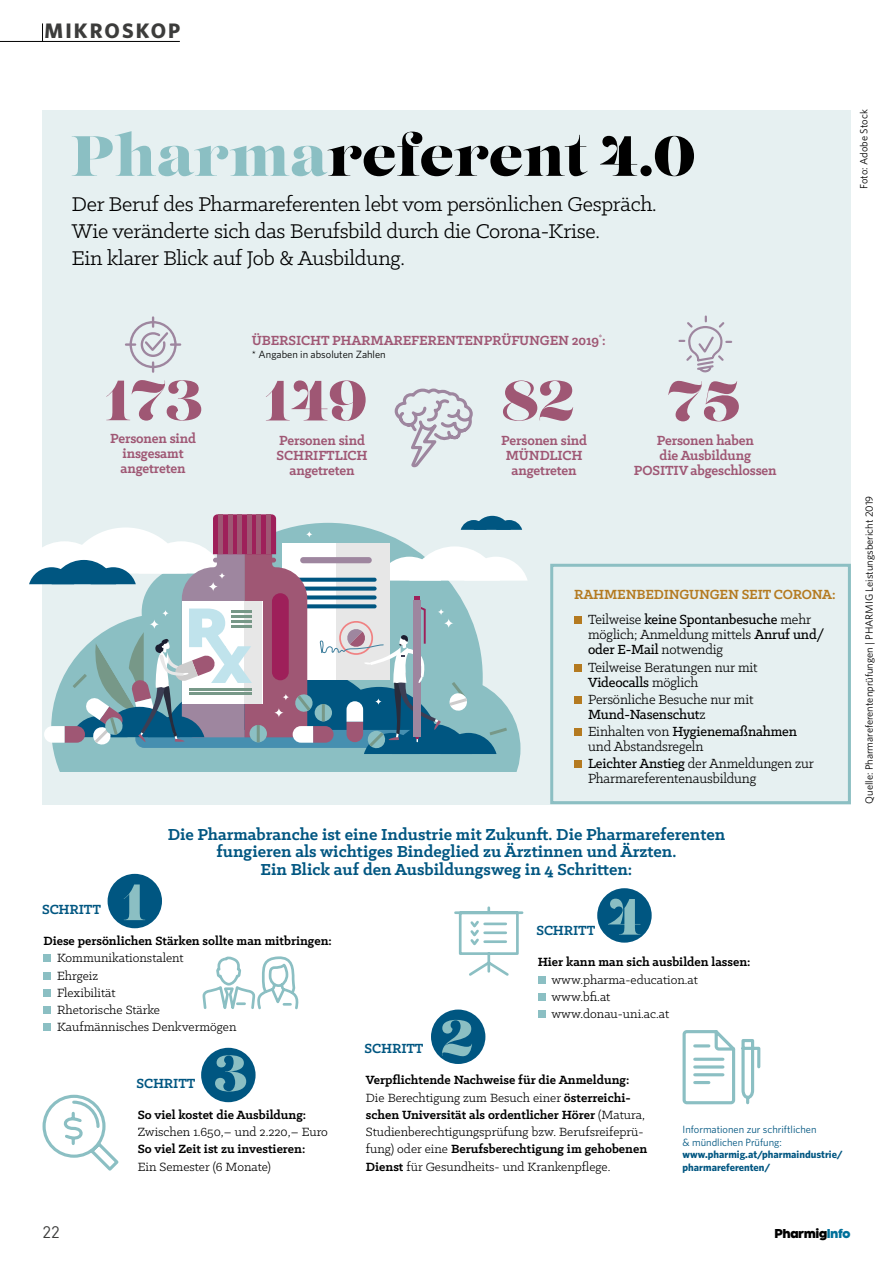
<style>
.page{position:relative;width:893px;height:1263px;background:#fff}
.page>*{position:absolute;margin:0;border:0;box-sizing:border-box;transform-origin:0 0}
.t1{font:56.55px "Lust";letter-spacing:.01em;color:#000}
.t2{font:56.55px "Lust";letter-spacing:.01em;color:#9f5774}
.t3{font:50.85px "Lust";color:#8bbfc3}
.t4{font:22.5px/27px "Klinic Slab";letter-spacing:-.01em;color:#000}
.t5{font:700 21px "Whitney";letter-spacing:.1em;color:#3c3c3b}
.t6{font:700 18px/17.2px "Klinic Slab";color:#005681;text-align:center}
.t7{font:16.5px "DIN";color:#3c3c3b}
.t8{font:15px/15px "Klinic Slab";letter-spacing:-.01em;color:#000}
.t9{font:700 15px/15px "Klinic Slab";letter-spacing:-.01em;color:#9f5774;text-align:center}
.t10{font:700 15px/25.8px "Klinic Slab";letter-spacing:-.01em;color:#b47a20}
.t11{font:700 15px "Klinic Slab";letter-spacing:-.01em;color:#005681}
.t12{font:13.5px/17.2px "Klinic Slab";color:#000}
.t13{font:700 13.5px "Klinic Slab";color:#000}
.t14{font:800 12px "Kessel 105";letter-spacing:-.05em;color:#000}
.t15{font:10.5px "Whitney";color:#000}
.t16{font:10.5px/12.6px "Whitney";color:#005681}
.t17{font:700 10.5px/12.6px "Whitney";color:#005681}
.s1{color:#8bbfc3}
.s2{font-weight:400;color:#000}
.s3{font-weight:500;color:#000}
.s4{font-weight:500}
.s5{font-weight:700}
.s6{color:#00709a}
</style>
<div class="page">
<div style="left:42px;top:111px;width:808px;height:694px;background:#e6f0f1"></div>
<hr style="left:0;top:41px;width:180px;height:1px;background:#000">
<svg style="left:42px;top:23px;width:1px;height:18px"></svg>
<div style="left:54px;top:754px;width:466px;height:17px;background:#8bbfc3"></div>
<svg style="left:29px;top:514px;width:498px;height:240px"></svg>
<svg style="left:444px;top:618px;width:10px;height:10px"></svg>
<svg style="left:274px;top:708px;width:10px;height:10px"></svg>
<svg style="left:208px;top:581px;width:10px;height:11px"></svg>
<svg style="left:149px;top:619px;width:10px;height:10px"></svg>
<svg style="left:437px;top:608px;width:8px;height:7px"></svg>
<svg style="left:306px;top:531px;width:7px;height:7px"></svg>
<svg style="left:375px;top:698px;width:7px;height:7px"></svg>
<svg style="left:282px;top:693px;width:7px;height:8px"></svg>
<svg style="left:162px;top:610px;width:7px;height:7px"></svg>
<svg style="left:218px;top:572px;width:8px;height:7px"></svg>
<div style="left:201px;top:1048px;width:55px;height:54px;background:#005681;border-radius:50%"></div>
<div style="left:108px;top:874px;width:54px;height:54px;background:#005681;border-radius:50%"></div>
<div style="left:43px;top:954px;width:8px;height:8px;background:#8bbfc3"></div>
<div style="left:43px;top:971px;width:8px;height:8px;background:#8bbfc3"></div>
<div style="left:43px;top:989px;width:8px;height:8px;background:#8bbfc3"></div>
<div style="left:43px;top:1006px;width:8px;height:8px;background:#8bbfc3"></div>
<div style="left:43px;top:1023px;width:8px;height:8px;background:#8bbfc3"></div>
<div style="left:431px;top:1009px;width:54px;height:55px;background:#005681;border-radius:50%"></div>
<svg style="left:202px;top:956px;width:96px;height:54px"></svg>
<svg style="left:682px;top:1030px;width:79px;height:75px"></svg>
<div style="left:597px;top:888px;width:55px;height:55px;background:#005681;border-radius:50%"></div>
<div style="left:538px;top:975px;width:8px;height:8px;background:#8bbfc3"></div>
<div style="left:538px;top:993px;width:8px;height:8px;background:#8bbfc3"></div>
<div style="left:538px;top:1010px;width:8px;height:8px;background:#8bbfc3"></div>
<svg style="left:454px;top:906px;width:70px;height:70px"></svg>
<svg style="left:42px;top:1094px;width:77px;height:77px"></svg>
<svg style="left:394px;top:388px;width:79px;height:80px"></svg>
<svg style="left:678px;top:315px;width:55px;height:58px"></svg>
<svg style="left:125px;top:316px;width:57px;height:57px"></svg>
<div style="left:550px;top:564px;width:301px;height:240px;border:3px solid #8cbfc3"></div>
<div style="left:574px;top:616px;width:8px;height:8px;background:#b47a20"></div>
<div style="left:574px;top:664px;width:8px;height:7px;background:#b47a20"></div>
<div style="left:574px;top:696px;width:8px;height:8px;background:#b47a20"></div>
<div style="left:574px;top:728px;width:8px;height:8px;background:#b47a20"></div>
<div style="left:574px;top:760px;width:8px;height:8px;background:#b47a20"></div>
<h3 class="t5" style="left:45px;top:17px;width:137px">MIKROSKOP</h3>
<h1 class="t1" style="left:71px;top:122px;width:626px"><span class="s1">Pharma</span>referent 4.0</h1>
<h3 class="t4" style="left:72px;top:190px;width:586px">Der Beruf des Pharmareferenten lebt vom persönlichen Gespräch.<br>Wie veränderte sich das Berufsbild durch die Corona-Krise.<br>Ein klarer Blick auf Job &amp; Ausbildung.</h3>
<p class="t15" style="left:857px;top:189px;width:81px;rotate:-90deg">Foto: Adobe Stock</p>
<h1 class="t2" style="left:105px;top:366px;width:99px">173</h1>
<p class="t9" style="left:110px;top:430px;width:87px">Personen sind insgesamt angetreten</p>
<p class="t9" style="left:252px;top:332px;width:355px">ÜBERSICHT PHARMAREFERENTENPRÜFUNGEN 2019<sup>*</sup>:</p>
<p class="t15" style="left:252px;top:347px;width:135px">* Angaben in absoluten Zahlen</p>
<h1 class="t2" style="left:265px;top:366px;width:104px">149</h1>
<p class="t9" style="left:277px;top:432px;width:93px">Personen sind<br>SCHRIFTLICH angetreten</p>
<h1 class="t2" style="left:502px;top:366px;width:73px">82</h1>
<p class="t9" style="left:501px;top:432px;width:87px">Personen sind<br>MÜNDLICH angetreten</p>
<h1 class="t2" style="left:668px;top:367px;width:73px">75</h1>
<p class="t9" style="left:634px;top:432px;width:144px">Personen haben<br>die Ausbildung<br>POSITIV abgeschlossen</p>
<p class="t10" style="left:588px;top:581px;width:249px;text-indent:-14px">RAHMENBEDINGUNGEN SEIT CORONA:<br><span class="s2">Teilweise</span> <span class="s3">keine Spontanbesuche</span> <span class="s2">mehr</span></p>
<p class="t8" style="left:588px;top:627px;width:238px">möglich; Anmeldung mittels <span class="s4">Anruf und/ oder E-Mail</span> notwendig</p>
<p class="t8" style="left:588px;top:659px;width:171px">Teilweise Beratungen nur mit<br><span class="s4">Videocalls</span> möglich</p>
<p class="t8" style="left:588px;top:691px;width:167px">Persönliche Besuche nur mit<br><span class="s4">Mund-Nasenschut</span>z</p>
<p class="t8" style="left:588px;top:723px;width:210px">Einhalten von <span class="s4">Hygienemaßnahmen </span>und Abstandsregeln</p>
<p class="t8" style="left:588px;top:756px;width:227px"><span class="s4">Leichter Anstieg</span> der Anmeldungen zur<br>Pharmareferentenausbildung</p>
<h3 class="t6" style="left:168px;top:825px;width:559px">Die Pharmabranche ist eine Industrie mit Zukunft. Die Pharmareferenten fungieren als wichtiges Bindeglied zu Ärztinnen und Ärzten.<br>Ein Blick auf den Ausbildungsweg in 4 Schritten:</h3>
<p class="t11" style="left:42px;top:899px;width:60px">SCHRITT</p>
<h2 class="t3" style="left:123px;top:871px;width:25px">1</h2>
<p class="t13" style="left:43px;top:932px;width:290px">Diese persönlichen Stärken sollte man mitbringen:</p>
<p class="t12" style="left:57px;top:949px;width:181px">Kommunikationstalent<br>Ehrgeiz<br>Flexibilität<br>Rhetorische Stärke<br>Kaufmännisches Denkvermögen</p>
<p class="t11" style="left:137px;top:1073px;width:60px">SCHRITT</p>
<h2 class="t3" style="left:214px;top:1042px;width:35px">3</h2>
<p class="t13" style="left:138px;top:1106px;width:170px">So viel kostet die Ausbildung:</p>
<p class="t12" style="left:138px;top:1123px;width:192px">Zwischen 1.650,– und 2.220,– Euro</p>
<p class="t13" style="left:138px;top:1140px;width:169px">So viel Zeit ist zu investieren:</p>
<p class="t12" style="left:138px;top:1157px;width:135px">Ein Semester (6 Monate)</p>
<p class="t11" style="left:365px;top:1039px;width:60px">SCHRITT</p>
<h2 class="t3" style="left:441px;top:1007px;width:33px">2</h2>
<p class="t11" style="left:536px;top:921px;width:60px">SCHRITT</p>
<h2 class="t3" style="left:608px;top:886px;width:34px">4</h2>
<p class="t13" style="left:538px;top:953px;width:214px">Hier kann man sich ausbilden lassen:</p>
<p class="t12" style="left:551px;top:970px;width:148px">www.pharma-education.at www.bfi.at www.donau-uni.ac.at</p>
<p class="t12" style="left:366px;top:1071px;width:283px"><span class="s5">Verpflichtende Nachweise für die Anmeldung:<br></span>Die Berechtigung zum Besuch einer <span class="s5">österreichi&shy;schen Universität als ordentlicher Hörer</span> (Matura, Studienberechtigungsprüfung bzw. Berufsreifeprü&shy;fung) oder eine <span class="s5">Berufsberechtigung im gehobenen Dienst</span> für Gesundheits- und Krankenpflege.</p>
<p class="t16" style="left:682px;top:1123px;width:135px">Informationen zur schriftlichen &amp; mündlichen Prüfung:</p>
<p class="t17" style="left:682px;top:1148px;width:162px">www.pharmig.at/pharmaindustrie/ pharmareferenten/</p>
<p class="t15" style="left:862px;top:804px;width:310px;rotate:-90deg">Quelle: Pharmareferentenprüfungen | PHARMIG Leistungsbericht 2019</p>
<p class="t7" style="left:43px;top:1222px;width:19px">22</p>
<p class="t14" style="left:774px;top:1227px;width:78px">Pharmig<span class="s6">Info</span></p>
</div>
